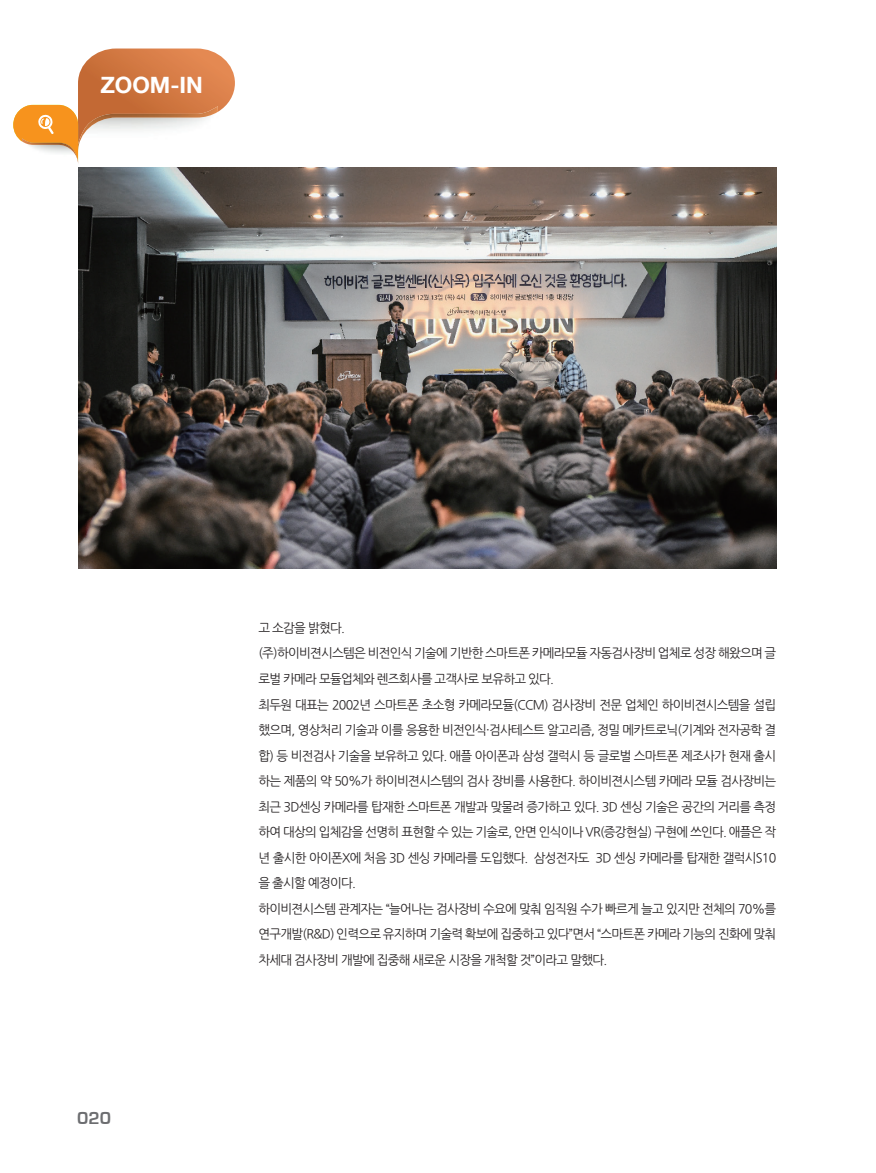
<style>
.page{position:relative;width:876px;height:1173px;background:#fff}
.page>*{position:absolute;margin:0;border:0;box-sizing:border-box;transform-origin:0 0}
.t1{font:700 22.5px "Helvetica 75";color:#fff}
.t2{font:700 18px "Eurostile";color:#6c6d70}
.t3{font:12.75px/25.5px "Nanum Gothic OTF";letter-spacing:-.06em;color:#231f20}
</style>
<div class="page">
<svg style="left:13px;top:49px;width:222px;height:112px"></svg>
<img style="left:78px;top:168px;width:698px;height:400px">
<h1 class="t1" style="left:100px;top:71px;width:104px">ZOOM-IN</h1>
<h2 class="t2" style="left:77px;top:1108px;width:35px">020</h2>
<p class="t3" style="left:258px;top:615px;width:519px">고 소감을 밝혔다.<br>(주)하이비젼시스템은 비전인식 기술에 기반한 스마트폰 카메라모듈 자동검사장비 업체로 성장 해왔으며 글 로벌 카메라 모듈업체와 렌즈회사를 고객사로 보유하고 있다.<br>최두원 대표는 2002년 스마트폰 초소형 카메라모듈(CCM) 검사장비 전문 업체인 하이비젼시스템을 설립 했으며, 영상처리 기술과 이를 응용한 비전인식·검사테스트 알고리즘, 정밀 메카트로닉(기계와 전자공학 결 합) 등 비전검사 기술을 보유하고 있다. 애플 아이폰과 삼성 갤럭시 등 글로벌 스마트폰 제조사가 현재 출시 하는 제품의 약 50%가 하이비젼시스템의 검사 장비를 사용한다. 하이비젼시스템 카메라 모듈 검사장비는 최근 3D센싱 카메라를 탑재한 스마트폰 개발과 맞물려 증가하고 있다. 3D 센싱 기술은 공간의 거리를 측정 하여 대상의 입체감을 선명히 표현할 수 있는 기술로, 안면 인식이나 VR(증강현실) 구현에 쓰인다. 애플은 작 년 출시한 아이폰X에 처음 3D 센싱 카메라를 도입했다. 삼성전자도 3D 센싱 카메라를 탑재한 갤럭시S10 을 출시할 예정이다.<br>하이비젼시스템 관계자는 “늘어나는 검사장비 수요에 맞춰 임직원 수가 빠르게 늘고 있지만 전체의 70%를 연구개발(R&amp;D) 인력으로 유지하며 기술력 확보에 집중하고 있다”면서 “스마트폰 카메라 기능의 진화에 맞춰 차세대 검사장비 개발에 집중해 새로운 시장을 개척할 것”이라고 말했다.</p>
</div>
